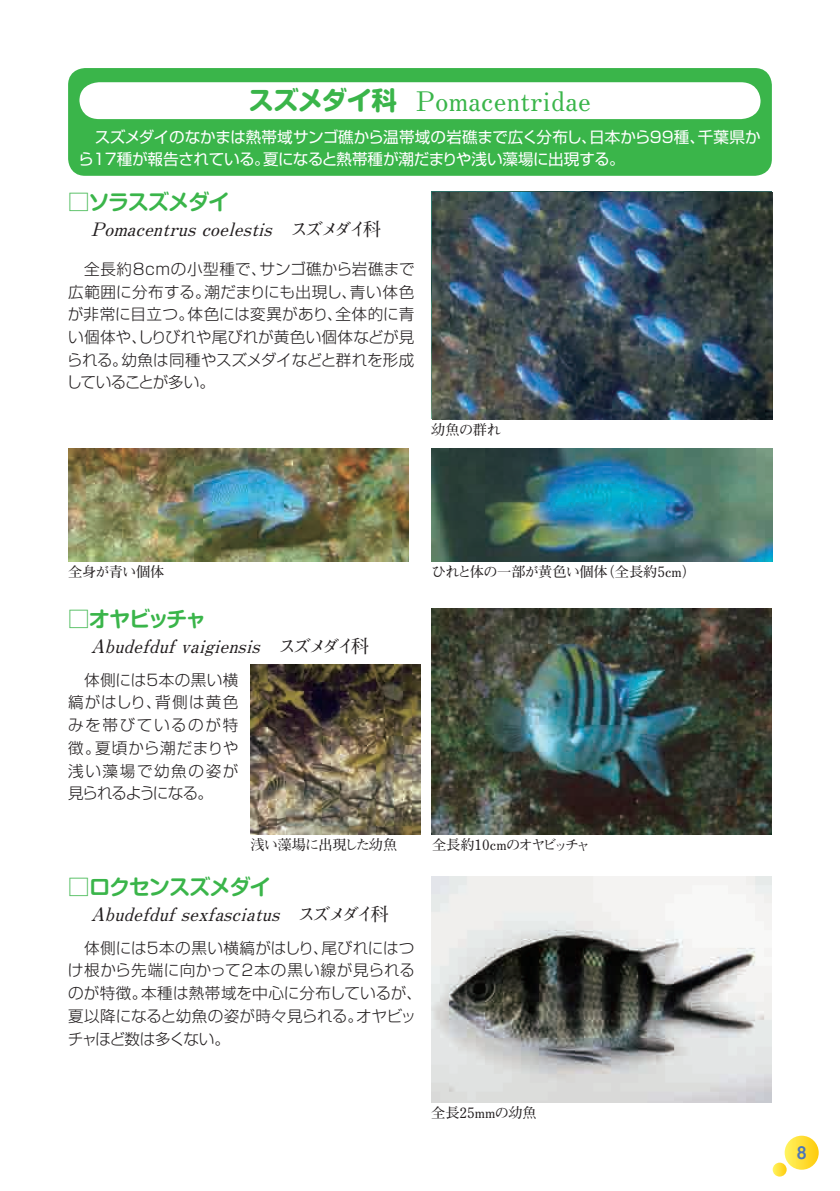
<style>
.page{position:relative;width:840px;height:1191px;background:#fff}
.page>*{position:absolute;margin:0;border:0;box-sizing:border-box;transform-origin:0 0}
.t1{font:700 27px "Futo Min A101 Pr 5";color:#3ab54a}
.t2{font:700 21.2px "Shin M Go Pro De";letter-spacing:-.065em;color:#3ab54a}
.t3{font:italic 700 18.4px "Futo Min A101 Pr 5";color:#231f20}
.t4{font:300 15.6px/22.6px "Shin Go Pr 5";letter-spacing:.005em;color:#231f20;text-align:justify}
.t5{font:15.6px/22.6px "Shin Go Pr 5";letter-spacing:-.015em;color:#fff}
.t6{font:700 15.6px "Shin M Go Pro De";color:#4b75ba}
.t7{font:700 14.2px "Futo Min A101 Pr 5";letter-spacing:-.03em;color:#231f20}
.t8{font:700 14.2px "Futo Min A101 Pr 5";letter-spacing:-.055em;color:#231f20}
.t9{font:700 14.2px "Futo Min A101 Pr 5";color:#231f20}
.s1{font-family:"Shin M Go Pro";font-size:25.6px}
.s2{font-style:normal}
</style>
<div class="page">
<svg style="left:784px;top:1135px;width:34px;height:34px"></svg>
<svg style="left:772px;top:1162px;width:14px;height:14px"></svg>
<div style="left:68px;top:68px;width:703px;height:108px;background:#3ab54a;border-radius:17px"></div>
<div style="left:79px;top:82px;width:681px;height:37px;background:#fff"></div>
<img style="left:431px;top:876px;width:340px;height:226px">
<img style="left:250px;top:665px;width:170px;height:170px">
<img style="left:431px;top:608px;width:340px;height:227px">
<img style="left:68px;top:448px;width:340px;height:114px">
<img style="left:431px;top:448px;width:341px;height:114px">
<img style="left:432px;top:193px;width:340px;height:226px">
<h1 class="t1" style="left:248px;top:80px;width:344px"><span class="s1">スズメダイ科</span> Pomacentridae</h1>
<p class="t5" style="left:78px;top:124px;width:683px">　スズメダイのなかまは熱帯域サンゴ礁から温帯域の岩礁まで広く分布し、日本から99種、千葉県から17種が報告されている。夏になると熱帯種が潮だまりや浅い藻場に出現する。</p>
<h2 class="t2" style="left:68px;top:185px;width:163px">□ソラスズメダイ</h2>
<p class="t3" style="left:91px;top:215px;width:292px">Pomacentruscoelestis<span class="s2">　スズメダイ科</span></p>
<p class="t4" style="left:66px;top:256px;width:349px">　全長約8cmの小型種で、サンゴ礁から岩礁まで広範囲に分布する。潮だまりにも出現し、青い体色が非常に目立つ。体色には変異があり、全体的に青い個体や、しりびれや尾びれが黄色い個体などが見られる。幼魚は同種やスズメダイなどと群れを形成していることが多い。</p>
<p class="t7" style="left:431px;top:418px;width:71px">幼魚の群れ</p>
<p class="t7" style="left:68px;top:560px;width:98px">全身が青い個体</p>
<p class="t7" style="left:431px;top:560px;width:266px">ひれと体の一部が黄色い個体（全長約5cm）</p>
<h2 class="t2" style="left:68px;top:601px;width:140px">□オヤビッチャ</h2>
<p class="t3" style="left:91px;top:631px;width:280px">Abudefdufvaigiensis<span class="s2">　スズメダイ科</span></p>
<p class="t4" style="left:68px;top:667px;width:172px">　体側には5本の黒い横縞がはしり、背側は黄色みを帯びているのが特徴。夏頃から潮だまりや浅い藻場で幼魚の姿が見られるようになる。</p>
<p class="t8" style="left:250px;top:834px;width:148px">浅い藻場に出現した幼魚</p>
<h2 class="t2" style="left:68px;top:869px;width:204px">□ロクセンスズメダイ</h2>
<p class="t3" style="left:91px;top:899px;width:299px">Abudefdufsexfasciatus<span class="s2">　スズメダイ科</span></p>
<p class="t4" style="left:68px;top:935px;width:355px;text-align:left">　体側には5本の黒い横縞がはしり、尾びれにはつけ根から先端に向かって2本の黒い線が見られるのが特徴。本種は熱帯域を中心に分布しているが、夏以降になると幼魚の姿が時々見られる。オヤビッチャほど数は多くない。</p>
<p class="t7" style="left:432px;top:834px;width:160px">全長約10cmのオヤビッチャ</p>
<p class="t9" style="left:431px;top:1101px;width:107px">全長25mmの幼魚</p>
<p class="t6" style="left:796px;top:1140px;width:11px">8</p>
</div>
